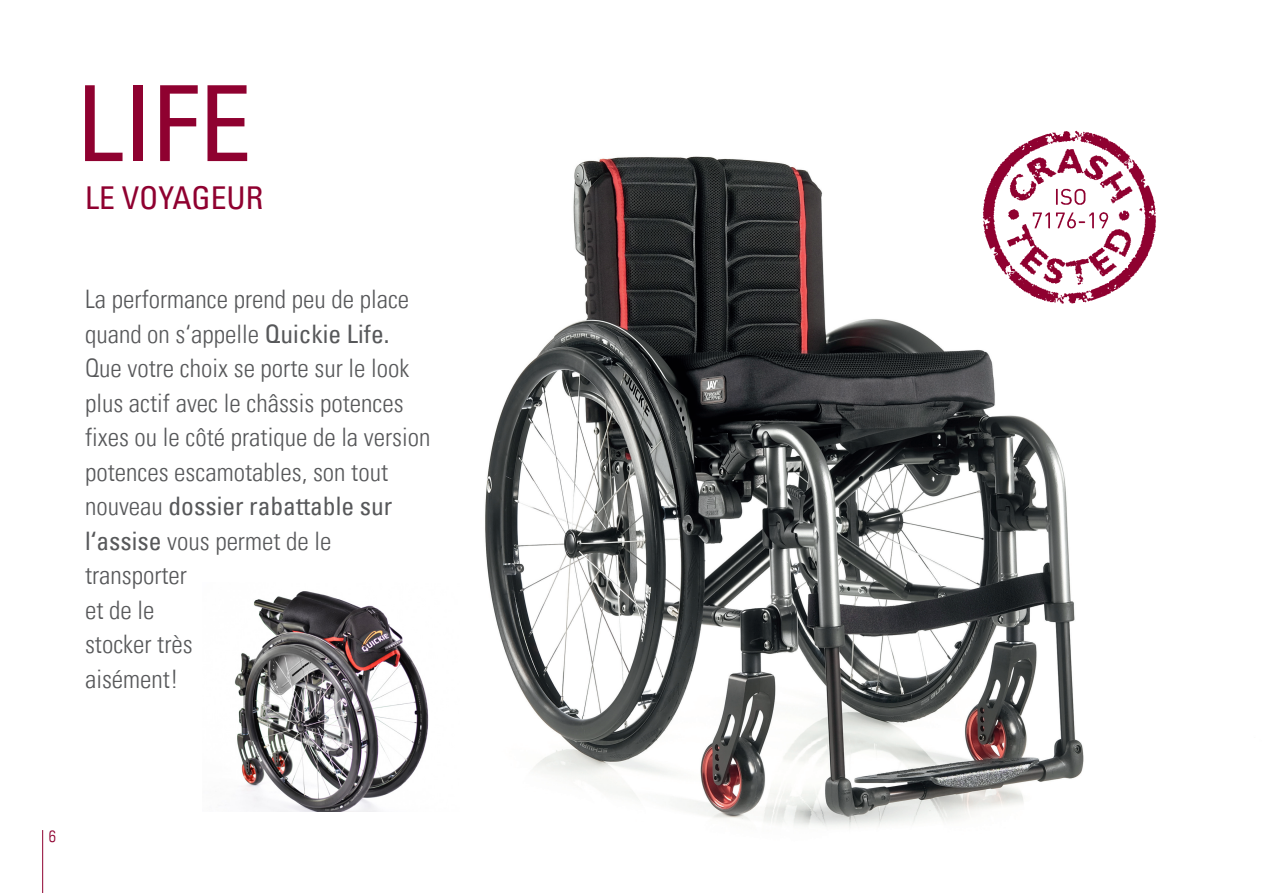
<style>
.page{position:relative;width:1263px;height:893px;background:#fff}
.page>*{position:absolute;margin:0;border:0;box-sizing:border-box;transform-origin:0 0}
.Head_Univers_Com_-_Cond{font:condensed 105px "Univers Com 57";color:#8f0130}
.Intro_Univers_Com_-_CondLight{font:condensed 31.5px "Univers Com 57";color:#8f0130}
.Intro_Univers_Com_-_CondLight-2{font:25.5px/34.5px "Univers Com 47 Light Cond";color:#57585a}
.t1{font:16.5px "Univers Com 47 Light Cond";color:#8f0130}
.s1{font-family:"Univers Com 57";font-stretch:condensed}
</style>
<div class="page">
<img style="left:234px;top:591px;width:195px;height:220px">
<img style="left:485px;top:156px;width:599px;height:672px">
<img style="left:978px;top:130px;width:178px;height:177px">
<hr style="left:42px;top:830px;width:1px;height:63px;background:#8f0130">
<p class="Head_Univers_Com_-_Cond" style="left:77px;top:57px;width:176px">LIFE</p>
<p class="Intro_Univers_Com_-_CondLight" style="left:85px;top:178px;width:180px">LE VOYAGEUR</p>
<p class="Intro_Univers_Com_-_CondLight-2" style="left:85px;top:282px;width:326px">La performance prend peu de place quand on s‘appelle <span class="s1">Quickie Life.</span></p>
<p class="Intro_Univers_Com_-_CondLight-2" style="left:85px;top:351px;width:347px">Que votre choix se porte sur le look plus actif avec le châssis potences fixes ou le côté pratique de la version potences escamotables, son tout nouveau <span class="s1">dossier rabattable sur l‘assise</span> vous permet de le transporter<br>et de le<br>stocker très<br>aisément!</p>
<p class="t1" style="left:49px;top:826px;width:9px">6</p>
</div>
